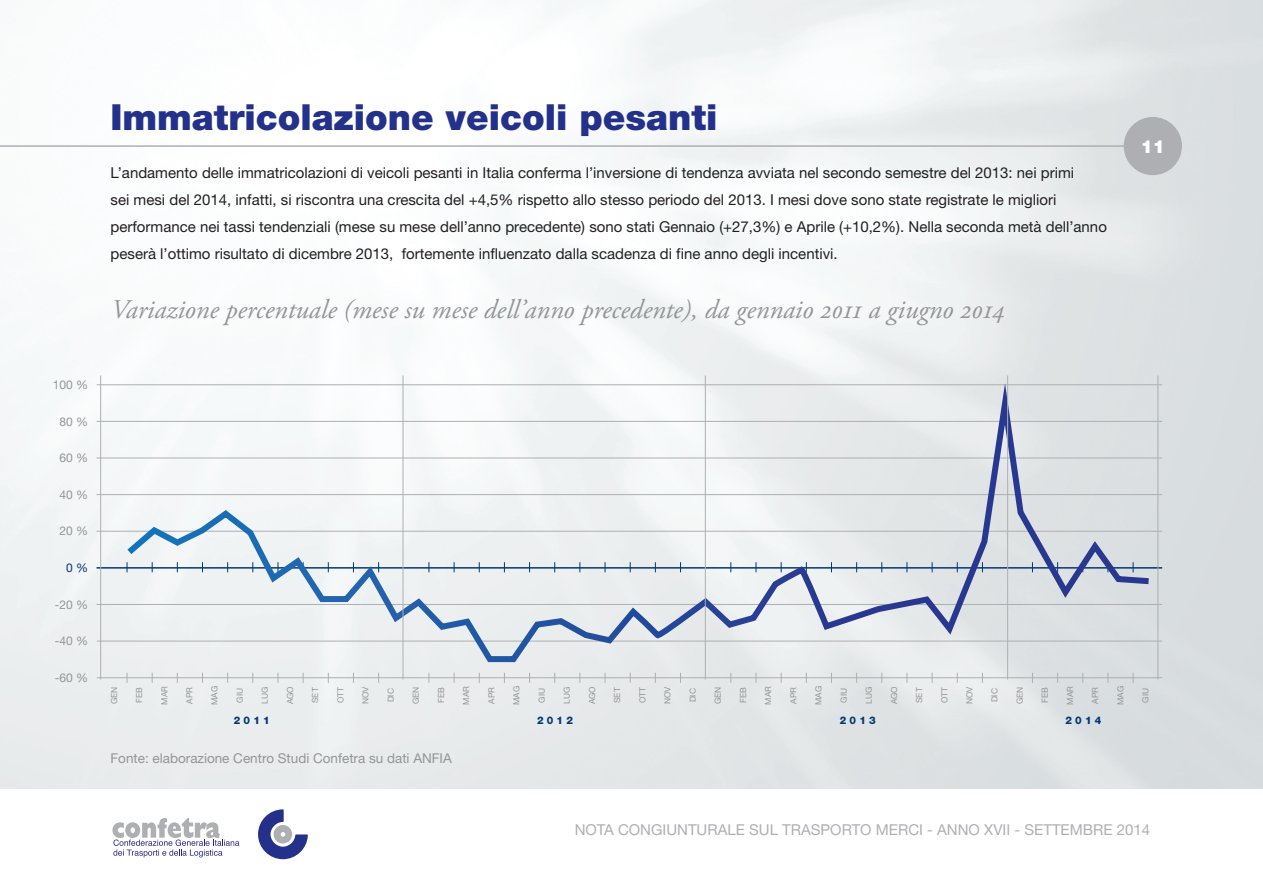
<style>
.page{position:relative;width:1263px;height:893px;background:#fff}
.page>*{position:absolute;margin:0;border:0;box-sizing:border-box;transform-origin:0 0}
.Heading{font:900 36px "Helvetica Neue";color:#24318b}
.Subhead{font:italic 27px "Adobe Garamond Pro";color:#939598}
.t1{font:900 18px "Helvetica Neue";color:#fff}
.body{font:15px/27px "Helvetica Neue";color:#231f20}
.t2{font:15px "Helvetica Neue";color:#aeafb3}
.t3{font:13.5px "Helvetica Neue";color:#939598}
.t4{font:12px "Helvetica Neue";color:#939598}
.t5{font:12px "Helvetica Neue";color:#013874}
.t6{font:800 10.5px "Helvetica Neue";letter-spacing:.3em;color:#013874}
.t7{font:8.4px "Helvetica Neue";color:#939598}
</style>
<div class="page">
<hr style="left:0;top:145px;width:1153px;height:2px;background:#aeafb3">
<svg style="left:112px;top:818px;width:127px;height:39px"></svg>
<svg style="left:258px;top:809px;width:50px;height:50px"></svg>
<hr style="left:97px;top:567px;width:1065px;height:2px;background:#013874">
<hr style="left:97px;top:677px;width:1065px;height:1px;background:#aeafb3">
<hr style="left:97px;top:531px;width:1065px;height:1px;background:#aeafb3">
<hr style="left:97px;top:604px;width:1065px;height:1px;background:#aeafb3">
<hr style="left:97px;top:641px;width:1065px;height:1px;background:#aeafb3">
<hr style="left:97px;top:384px;width:1065px;height:1px;background:#aeafb3">
<hr style="left:97px;top:421px;width:1065px;height:1px;background:#aeafb3">
<hr style="left:97px;top:458px;width:1065px;height:1px;background:#aeafb3">
<hr style="left:97px;top:494px;width:1065px;height:1px;background:#aeafb3">
<svg style="left:121px;top:363px;width:1034px;height:302px"></svg>
<hr style="left:403px;top:375px;width:1px;height:304px;background:#aeafb3">
<hr style="left:1157px;top:375px;width:1px;height:304px;background:#aeafb3">
<hr style="left:1007px;top:375px;width:1px;height:304px;background:#aeafb3">
<hr style="left:705px;top:375px;width:1px;height:304px;background:#aeafb3">
<hr style="left:100px;top:375px;width:1px;height:304px;background:#aeafb3">
<div style="left:1124px;top:117px;width:58px;height:58px;background:#aeafb3;border-radius:50%"></div>
<p class="t4" style="left:53px;top:377px;width:37px">100 %</p>
<p class="t4" style="left:59px;top:414px;width:30px">80 %</p>
<p class="t4" style="left:59px;top:451px;width:30px">60 %</p>
<p class="t4" style="left:59px;top:487px;width:30px">40 %</p>
<p class="t4" style="left:59px;top:524px;width:30px">20 %</p>
<p class="t5" style="left:66px;top:560px;width:24px">0 %</p>
<p class="t4" style="left:55px;top:597px;width:35px">-20 %</p>
<p class="t4" style="left:55px;top:634px;width:35px">-40 %</p>
<p class="t4" style="left:55px;top:670px;width:35px">-60 %</p>
<p class="Heading" style="left:111px;top:95px;width:608px">Immatricolazione veicoli pesanti</p>
<p class="body" style="left:111px;top:159px;width:998px">L’andamento delle immatricolazioni di veicoli pesanti in Italia conferma l’inversione di tendenza avviata nel secondo semestre del 2013: nei primi<br>sei mesi del 2014, infatti, si riscontra una crescita del +4,5% rispetto allo stesso periodo del 2013. I mesi dove sono state registrate le migliori performance nei tassi tendenziali (mese su mese dell’anno precedente) sono stati Gennaio (+27,3%) e Aprile (+10,2%). Nella seconda metà dell’anno peserà l’ottimo risultato di dicembre 2013, fortemente influenzato dalla scadenza di fine anno degli incentivi.</p>
<p class="Subhead" style="left:111px;top:294px;width:895px">Variazione percentuale (mese su mese dell’anno precedente), da gennaio 2011 a giugno 2014</p>
<p class="t1" style="left:1141px;top:136px;width:26px">11</p>
<p class="t7" style="left:109px;top:704px;width:19px;rotate:-90deg">gen</p>
<p class="t7" style="left:134px;top:703px;width:17px;rotate:-90deg">feb</p>
<p class="t7" style="left:159px;top:705px;width:20px;rotate:-90deg">mar</p>
<p class="t7" style="left:184px;top:704px;width:18px;rotate:-90deg">apr</p>
<p class="t7" style="left:210px;top:705px;width:21px;rotate:-90deg">mag</p>
<p class="t7" style="left:235px;top:703px;width:16px;rotate:-90deg">giu</p>
<p class="t7" style="left:260px;top:704px;width:19px;rotate:-90deg">lug</p>
<p class="t7" style="left:285px;top:704px;width:20px;rotate:-90deg">ago</p>
<p class="t7" style="left:310px;top:703px;width:17px;rotate:-90deg">set</p>
<p class="t7" style="left:335px;top:703px;width:18px;rotate:-90deg">ott</p>
<p class="t7" style="left:361px;top:704px;width:19px;rotate:-90deg">nov</p>
<p class="t7" style="left:386px;top:702px;width:16px;rotate:-90deg">dic</p>
<p class="t7" style="left:411px;top:704px;width:19px;rotate:-90deg">gen</p>
<p class="t7" style="left:436px;top:703px;width:17px;rotate:-90deg">feb</p>
<p class="t7" style="left:461px;top:705px;width:20px;rotate:-90deg">mar</p>
<p class="t7" style="left:486px;top:704px;width:18px;rotate:-90deg">apr</p>
<p class="t7" style="left:512px;top:705px;width:21px;rotate:-90deg">mag</p>
<p class="t7" style="left:537px;top:703px;width:16px;rotate:-90deg">giu</p>
<p class="t7" style="left:562px;top:704px;width:19px;rotate:-90deg">lug</p>
<p class="t7" style="left:587px;top:704px;width:20px;rotate:-90deg">ago</p>
<p class="t7" style="left:612px;top:703px;width:17px;rotate:-90deg">set</p>
<p class="t7" style="left:637px;top:703px;width:18px;rotate:-90deg">ott</p>
<p class="t7" style="left:662px;top:704px;width:19px;rotate:-90deg">nov</p>
<p class="t7" style="left:688px;top:702px;width:16px;rotate:-90deg">dic</p>
<p class="t7" style="left:713px;top:704px;width:19px;rotate:-90deg">gen</p>
<p class="t7" style="left:738px;top:703px;width:17px;rotate:-90deg">feb</p>
<p class="t7" style="left:763px;top:705px;width:20px;rotate:-90deg">mar</p>
<p class="t7" style="left:788px;top:704px;width:18px;rotate:-90deg">apr</p>
<p class="t7" style="left:813px;top:705px;width:21px;rotate:-90deg">mag</p>
<p class="t7" style="left:839px;top:703px;width:16px;rotate:-90deg">giu</p>
<p class="t7" style="left:864px;top:704px;width:19px;rotate:-90deg">lug</p>
<p class="t7" style="left:889px;top:704px;width:20px;rotate:-90deg">ago</p>
<p class="t7" style="left:914px;top:703px;width:17px;rotate:-90deg">set</p>
<p class="t7" style="left:939px;top:703px;width:18px;rotate:-90deg">ott</p>
<p class="t7" style="left:964px;top:704px;width:19px;rotate:-90deg">nov</p>
<p class="t7" style="left:990px;top:702px;width:16px;rotate:-90deg">dic</p>
<p class="t7" style="left:1015px;top:704px;width:19px;rotate:-90deg">gen</p>
<p class="t7" style="left:1040px;top:703px;width:17px;rotate:-90deg">feb</p>
<p class="t7" style="left:1065px;top:705px;width:20px;rotate:-90deg">mar</p>
<p class="t7" style="left:1090px;top:704px;width:18px;rotate:-90deg">apr</p>
<p class="t7" style="left:1115px;top:705px;width:21px;rotate:-90deg">mag</p>
<p class="t7" style="left:1140px;top:703px;width:16px;rotate:-90deg">giu</p>
<p class="t6" style="left:234px;top:714px;width:37px">2011</p>
<p class="t6" style="left:537px;top:714px;width:37px">2012</p>
<p class="t6" style="left:840px;top:714px;width:37px">2013</p>
<p class="t6" style="left:1065px;top:714px;width:37px">2014</p>
<p class="t3" style="left:111px;top:750px;width:343px">Fonte: elaborazione Centro Studi Confetra su dati ANFIA</p>
<p class="t2" style="left:575px;top:821px;width:577px">NOTA CONGIUNTURALE SUL TRASPORTO MERCI - ANNO XVII - SETTEMBRE 2014</p>
</div>
